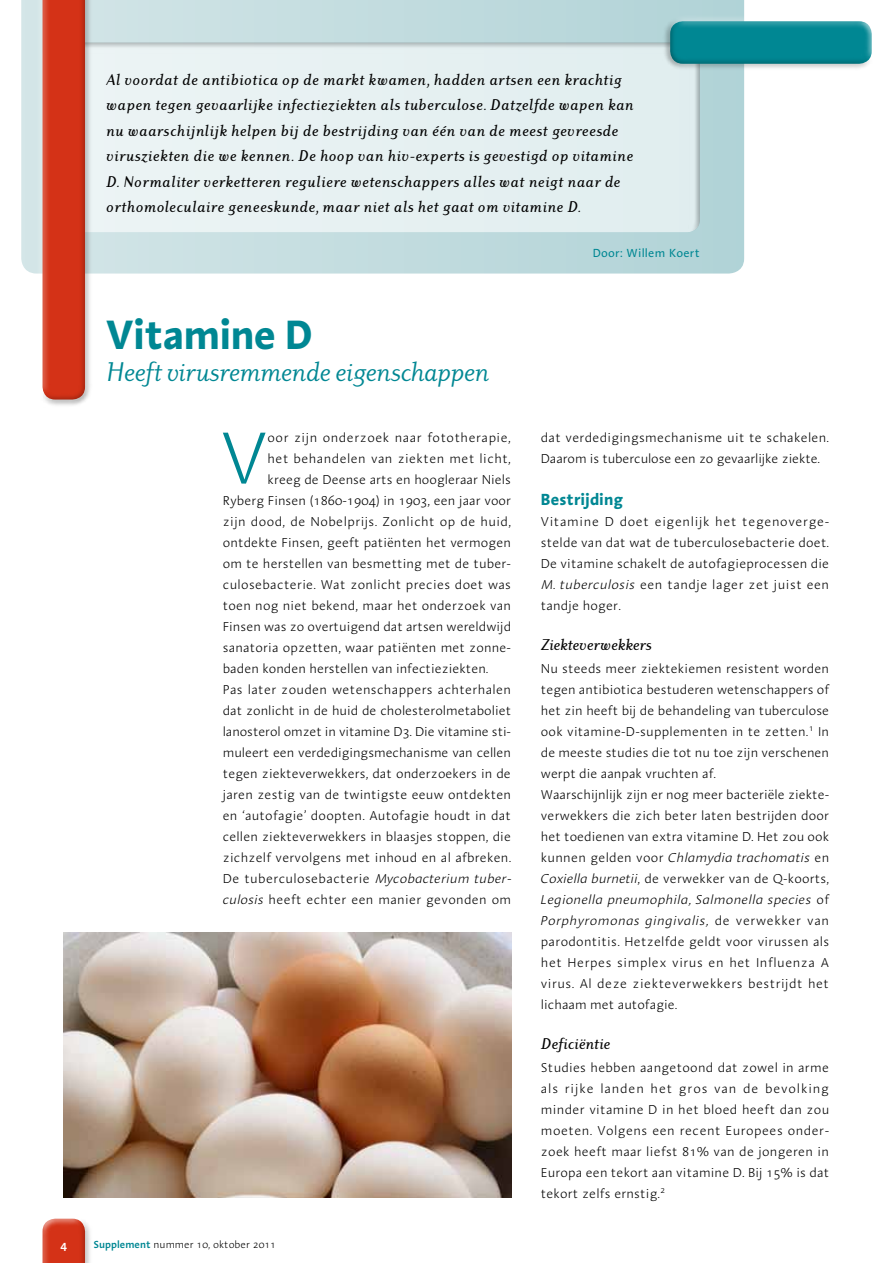
<style>
.page{position:relative;width:893px;height:1263px;background:#fff}
.page>*{position:absolute;margin:0;border:0;box-sizing:border-box;transform-origin:0 0}
.t1{font:300 75.45px "Linotype Aroma";color:#008793}
.t2{font:700 42px "Linotype Aroma";letter-spacing:-.015em;color:#008793}
.t3{font:italic 28.5px "Dyadis ITC";letter-spacing:-.015em;color:#008793}
.t4{font:italic 500 16.5px/25.5px "Dyadis ITC";letter-spacing:.03em;color:#000}
.t5{font:italic 500 16.5px "Dyadis ITC";color:#000}
.t6{font:700 16.5px "Linotype Aroma";color:#008793}
.t7{font:300 13.2px/21px "Linotype Aroma";letter-spacing:.01em;color:#000}
.t8{font:300 13.2px "Linotype Aroma";letter-spacing:.03em;color:#000}
.t9{font:300 13.2px "Linotype Aroma";letter-spacing:-.01em;color:#000}
.t10{font:300 13.2px "Linotype Aroma";letter-spacing:.035em;color:#000}
.t11{font:12px "Linotype Aroma";letter-spacing:.02em;color:#008793}
.t12{font:600 12px "Linotype Aroma";color:#fff}
.t13{font:300 10.5px "Linotype Aroma";color:#000}
.s1{font-style:italic}
.s2{font-weight:600;color:#008793}
</style>
<div class="page">
<div style="left:39px;top:1217px;width:54px;height:46px;background:#000;opacity:.4"></div>
<svg style="left:21px;top:0;width:723px;height:274px;background:#c0dbde"></svg>
<div style="left:41px;top:40px;width:658px;height:199px;background:#fff;opacity:.6"></div>
<div style="left:43px;top:36px;width:657px;height:198px;background:#e6f0f1"></div>
<div style="left:673px;top:13px;width:207px;height:52px;background:#fff;opacity:.6"></div>
<div style="left:662px;top:18px;width:212px;height:54px;background:#000;opacity:.4"></div>
<div style="left:35px;top:0;width:51px;height:397px;background:#fff;opacity:.6"></div>
<div style="left:39px;top:0;width:54px;height:408px;background:#000;opacity:.4"></div>
<img style="left:64px;top:933px;width:447px;height:265px">
<p class="t4" style="left:106px;top:66px;width:529px">Al voordat de antibiotica op de markt kwamen, hadden artsen een krachtig wapen tegen gevaarlijke infectieziekten als tuberculose. Datzelfde wapen kan nu waarschijnlijk helpen bij de bestrijding van één van de meest gevreesde virusziekten die we kennen. De hoop van hiv-experts is gevestigd op vitamine D. Normaliter verketteren reguliere wetenschappers alles wat neigt naar de orthomoleculaire geneeskunde, maar niet als het gaat om vitamine D.</p>
<p class="t11" style="left:593px;top:245px;width:109px">Door: Willem Koert</p>
<h2 class="t2" style="left:106px;top:307px;width:208px">Vitamine D</h2>
<h3 class="t3" style="left:106px;top:356px;width:384px">Heeft virusremmende eigenschappen</h3>
<h1 class="t1" style="left:221px;top:412px;width:48px">V</h1>
<p class="t10" style="left:268px;top:429px;width:245px">oor zijn onderzoek naar fototherapie,</p>
<p class="t8" style="left:268px;top:450px;width:245px">het behandelen van ziekten met licht,</p>
<p class="t7" style="left:268px;top:468px;width:245px">kreeg de Deense arts en hoogleraar Niels</p>
<p class="t7" style="left:223px;top:489px;width:290px">Ryberg Finsen (1860-1904) in 1903, een jaar voor</p>
<p class="t8" style="left:223px;top:513px;width:290px">zijn dood, de Nobelprijs. Zonlicht op de huid,</p>
<p class="t7" style="left:223px;top:531px;width:290px">ontdekte Finsen, geeft patiënten het vermogen</p>
<p class="t7" style="left:223px;top:552px;width:290px">om te herstellen van besmetting met de tuber-</p>
<p class="t7" style="left:223px;top:573px;width:290px">culosebacterie. Wat zonlicht precies doet was</p>
<p class="t7" style="left:223px;top:594px;width:290px">toen nog niet bekend, maar het onderzoek van</p>
<p class="t7" style="left:223px;top:615px;width:290px">Finsen was zo overtuigend dat artsen wereldwijd</p>
<p class="t7" style="left:223px;top:636px;width:290px">sanatoria opzetten, waar patiënten met zonne-</p>
<p class="t7" style="left:223px;top:657px;width:267px">baden konden herstellen van infectieziekten.</p>
<p class="t7" style="left:223px;top:678px;width:290px">Pas later zouden wetenschappers achterhalen</p>
<p class="t7" style="left:223px;top:699px;width:290px">dat zonlicht in de huid de cholesterolmetaboliet</p>
<p class="t9" style="left:223px;top:723px;width:290px">lanosterol omzet in vitamine D3. Die vitamine sti-</p>
<p class="t7" style="left:223px;top:741px;width:290px">muleert een verdedigingsmechanisme van cellen</p>
<p class="t7" style="left:223px;top:762px;width:290px">tegen ziekteverwekkers, dat onderzoekers in de</p>
<p class="t7" style="left:223px;top:783px;width:290px">jaren zestig van de twintigste eeuw ontdekten</p>
<p class="t7" style="left:223px;top:804px;width:290px">en ‘autofagie’ doopten. Autofagie houdt in dat</p>
<p class="t7" style="left:223px;top:825px;width:290px">cellen ziekteverwekkers in blaasjes stoppen, die</p>
<p class="t7" style="left:223px;top:846px;width:290px">zichzelf vervolgens met inhoud en al afbreken.</p>
<p class="t7" style="left:223px;top:867px;width:290px">De tuberculosebacterie <span class="s1">Mycobacterium tuber-</span></p>
<p class="t7" style="left:223px;top:888px;width:290px"><span class="s1">culosis</span> heeft echter een manier gevonden om</p>
<p class="t12" style="left:60px;top:1237px;width:8px">4</p>
<p class="t13" style="left:94px;top:1238px;width:184px"><span class="s2">Supplement</span> nummer 10, oktober 2011</p>
<p class="t7" style="left:541px;top:426px;width:290px">dat verdedigingsmechanisme uit te schakelen.<br>Daarom is tuberculose een zo gevaarlijke ziekte.</p>
<p class="t6" style="left:541px;top:488px;width:84px">Bestrijding</p>
<p class="t7" style="left:541px;top:510px;width:290px;text-align:justify">Vitamine D doet eigenlijk het tegenoverge&shy;stelde van dat wat de tuberculosebacterie doet.<br>De vitamine schakelt de autofagieprocessen die <span class="s1">M. tuberculosis</span> een tandje lager zet juist een tandje hoger.</p>
<p class="t5" style="left:541px;top:636px;width:112px">Ziekteverwekkers</p>
<p class="t7" style="left:541px;top:657px;width:290px">Nu steeds meer ziektekiemen resistent worden tegen antibiotica bestuderen wetenschappers of het zin heeft bij de behandeling van tuberculose ook vitamine-D-supplementen in te zetten.<sup>1</sup> In de meeste studies die tot nu toe zijn verschenen werpt die aanpak vruchten af.<br>Waarschijnlijk zijn er nog meer bacteriële ziekte&shy;verwekkers die zich beter laten bestrijden door het toedienen van extra vitamine D. Het zou ook kunnen gelden voor <span class="s1">Chlamydia trachomatis</span> en <span class="s1">Coxiella burnetii</span>, de verwekker van de Q-koorts, <span class="s1">Legionella pneumophila, Salmonella species</span> of <span class="s1">Porphyromonas gingivalis,</span> de verwekker van parodontitis. Hetzelfde geldt voor virussen als het Herpes simplex virus en het Influenza A virus. Al deze ziekteverwekkers bestrijdt het lichaam met autofagie.</p>
<p class="t5" style="left:541px;top:1035px;width:71px">Deficiëntie</p>
<p class="t7" style="left:541px;top:1056px;width:290px;text-align:justify">Studies hebben aangetoond dat zowel in arme als rijke landen het gros van de bevolking minder vitamine D in het bloed heeft dan zou moeten. Volgens een recent Europees onder&shy;zoek heeft maar liefst 81% van de jongeren in Europa een tekort aan vitamine D. Bij 15% is dat tekort zelfs ernstig.<sup>2</sup></p>
</div>
